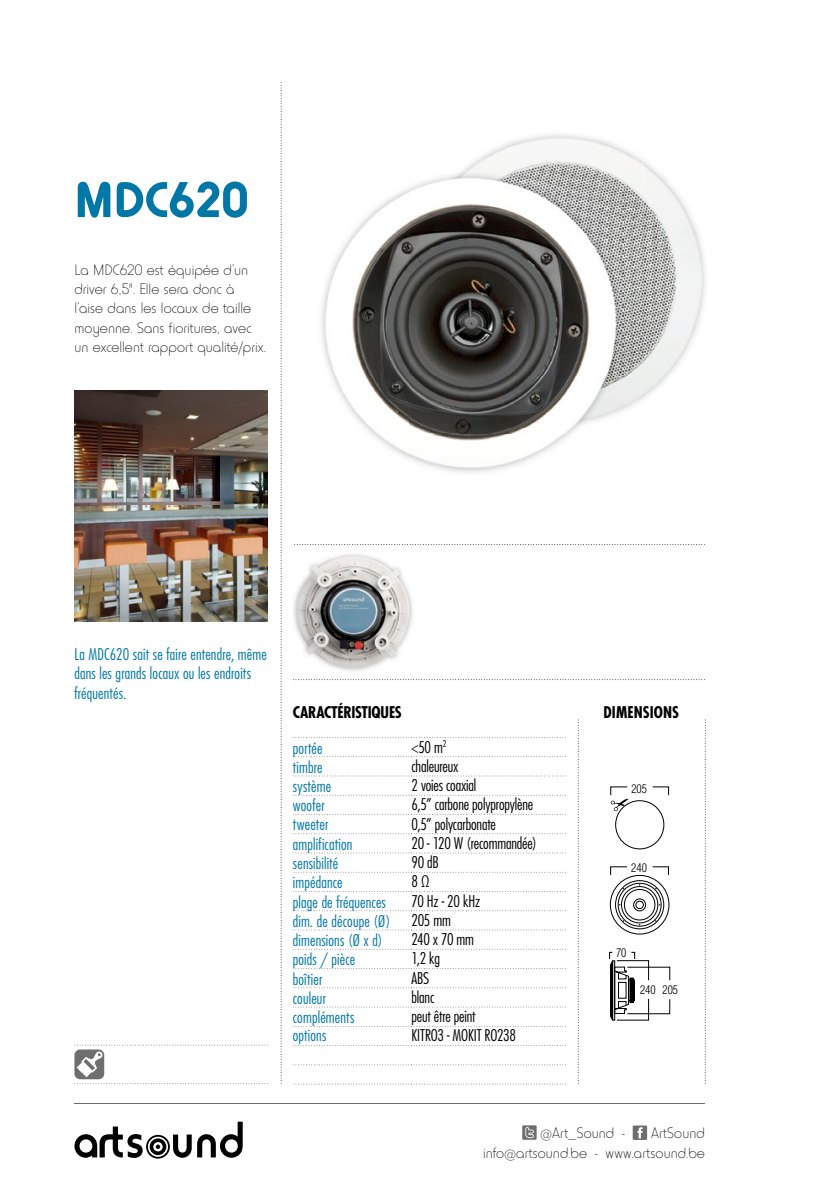
<style>
.page{position:relative;width:819px;height:1191px;background:#fff}
.page>*{position:absolute;margin:0;border:0;box-sizing:border-box;transform-origin:0 0}
.t1{font:700 52.5px "Horatio EF";color:#0077a6}
.t2{font:300 condensed 15.75px/19.2px "Futura Std";letter-spacing:.01em;color:#0077a6}
.t3{font:300 15.75px/19.2px "Horatio EF";letter-spacing:.005em;color:#000;text-align:right}
.t4{font:300 condensed 15.75px "Futura Std";letter-spacing:-.01em;color:#000}
.t5{font:700 condensed 15.75px "Futura Std";letter-spacing:-.01em;color:#000}
.t6{font:300 condensed 11.72px "Helvetica";color:#000}
</style>
<div class="page">
<img style="left:478px;top:134px;width:228px;height:265px">
<img style="left:463px;top:159px;width:180px;height:53px">
<img style="left:623px;top:212px;width:20px;height:199px">
<img style="left:321px;top:189px;width:118px;height:280px">
<img style="left:439px;top:433px;width:133px;height:40px">
<img style="left:462px;top:428px;width:115px;height:5px">
<img style="left:409px;top:171px;width:214px;height:257px">
<img style="left:293px;top:554px;width:120px;height:117px">
<svg style="left:281px;top:82px;width:1px;height:1001px"></svg>
<svg style="left:293px;top:679px;width:410px;height:1px"></svg>
<svg style="left:577px;top:722px;width:1px;height:359px"></svg>
<svg style="left:704px;top:722px;width:1px;height:359px"></svg>
<svg style="left:294px;top:544px;width:409px;height:1px"></svg>
<div style="left:74px;top:1049px;width:30px;height:30px;background:#6e6e6e;border-radius:6px"></div>
<svg style="left:77px;top:1051px;width:26px;height:26px"></svg>
<svg style="left:74px;top:1044px;width:194px;height:1px"></svg>
<svg style="left:74px;top:1083px;width:194px;height:1px"></svg>
<div style="left:633px;top:898px;width:13px;height:13px;border:1px solid #000;border-radius:50%"></div>
<div style="left:635px;top:901px;width:8px;height:8px;border:1px solid #000;border-radius:50%"></div>
<svg style="left:610px;top:866px;width:59px;height:9px"></svg>
<div style="left:624px;top:889px;width:31px;height:31px;border:1px solid #000;border-radius:50%"></div>
<div style="left:621px;top:886px;width:37px;height:37px;border:1px solid #000;border-radius:50%"></div>
<div style="left:617px;top:883px;width:44px;height:43px;border:1px solid #000;border-radius:50%"></div>
<div style="left:615px;top:880px;width:49px;height:49px;border:1px solid #000;border-radius:50%"></div>
<div style="left:610px;top:875px;width:59px;height:59px;border:1px solid #000;border-radius:50%"></div>
<svg style="left:609px;top:951px;width:61px;height:70px"></svg>
<div style="left:629px;top:977px;width:4px;height:25px;border:1px solid #000"></div>
<div style="left:615px;top:800px;width:49px;height:49px;border:1px solid #000;border-radius:50%"></div>
<svg style="left:610px;top:786px;width:59px;height:25px"></svg>
<hr style="left:74px;top:1103px;width:630px;height:1px;background:#6e6e6e">
<svg style="left:74px;top:1121px;width:169px;height:37px"></svg>
<div style="left:522px;top:1125px;width:14px;height:14px;background:#6e6e6e"></div>
<svg style="left:525px;top:1127px;width:9px;height:11px"></svg>
<div style="left:632px;top:1125px;width:15px;height:15px;background:#6e6e6e"></div>
<svg style="left:637px;top:1127px;width:5px;height:11px"></svg>
<svg style="left:293px;top:756px;width:273px;height:1px"></svg>
<svg style="left:293px;top:775px;width:273px;height:1px"></svg>
<svg style="left:293px;top:794px;width:273px;height:1px"></svg>
<svg style="left:293px;top:814px;width:273px;height:1px"></svg>
<svg style="left:293px;top:833px;width:273px;height:1px"></svg>
<svg style="left:293px;top:852px;width:273px;height:1px"></svg>
<svg style="left:293px;top:872px;width:273px;height:1px"></svg>
<svg style="left:293px;top:891px;width:273px;height:1px"></svg>
<svg style="left:293px;top:910px;width:273px;height:1px"></svg>
<svg style="left:293px;top:929px;width:273px;height:1px"></svg>
<svg style="left:293px;top:968px;width:273px;height:1px"></svg>
<svg style="left:293px;top:987px;width:273px;height:1px"></svg>
<svg style="left:293px;top:1006px;width:273px;height:1px"></svg>
<svg style="left:293px;top:1026px;width:273px;height:1px"></svg>
<svg style="left:293px;top:737px;width:273px;height:1px"></svg>
<svg style="left:293px;top:1045px;width:273px;height:1px"></svg>
<svg style="left:293px;top:1064px;width:273px;height:1px"></svg>
<svg style="left:293px;top:1083px;width:273px;height:1px"></svg>
<img style="left:74px;top:390px;width:194px;height:231px">
<h1 class="t1" style="left:75px;top:170px;width:175px">MDC620</h1>
<p class="t3" style="left:74px;top:260px;width:193px;text-align:left">La MDC620 est équipée d’un driver 6,5". Elle sera donc à l’aise dans les locaux de taille moyenne. Sans fioritures, avec un excellent rapport qualité/prix.</p>
<p class="t2" style="left:74px;top:644px;width:194px">La MDC620 sait se faire entendre, même dans les grands locaux ou les endroits fréquentés.</p>
<p class="t5" style="left:293px;top:702px;width:110px">CARACTÉRISTIQUES</p>
<p class="t5" style="left:603px;top:702px;width:77px">DIMENSIONS</p>
<p class="t2" style="left:293px;top:738px;width:31px">portée</p>
<p class="t4" style="left:411px;top:737px;width:37px">&lt;50 m<sup>2</sup></p>
<p class="t2" style="left:293px;top:757px;width:31px">timbre</p>
<p class="t4" style="left:411px;top:756px;width:48px">chaleureux</p>
<p class="t2" style="left:293px;top:776px;width:40px">système</p>
<p class="t4" style="left:411px;top:776px;width:66px">2 voies coaxial</p>
<p class="t2" style="left:293px;top:796px;width:33px">woofer</p>
<p class="t4" style="left:411px;top:795px;width:123px">6,5” carbone polypropylène</p>
<p class="t2" style="left:293px;top:814px;width:37px">tweeter</p>
<p class="t4" style="left:411px;top:814px;width:86px">0,5” polycarbonate</p>
<p class="t2" style="left:293px;top:834px;width:61px">amplification</p>
<p class="t4" style="left:411px;top:833px;width:127px">20 - 120 W (recommandée)</p>
<p class="t2" style="left:293px;top:853px;width:47px">sensibilité</p>
<p class="t4" style="left:411px;top:853px;width:29px">90 dB</p>
<p class="t2" style="left:293px;top:873px;width:51px">impédance</p>
<p class="t4" style="left:411px;top:872px;width:19px">8 Ω</p>
<p class="t2" style="left:293px;top:892px;width:95px">plage de fréquences</p>
<p class="t4" style="left:411px;top:891px;width:70px">70 Hz - 20 kHz</p>
<p class="t2" style="left:293px;top:911px;width:99px">dim. de découpe (Ø)</p>
<p class="t4" style="left:411px;top:910px;width:41px">205 mm</p>
<p class="t2" style="left:293px;top:930px;width:91px">dimensions (Ø x d)</p>
<p class="t4" style="left:411px;top:930px;width:64px">240 x 70 mm</p>
<p class="t2" style="left:293px;top:950px;width:64px">poids / pièce</p>
<p class="t4" style="left:411px;top:949px;width:30px">1,2 kg</p>
<p class="t2" style="left:293px;top:969px;width:31px">boîtier</p>
<p class="t4" style="left:411px;top:968px;width:19px">ABS</p>
<p class="t2" style="left:293px;top:988px;width:35px">couleur</p>
<p class="t4" style="left:411px;top:987px;width:24px">blanc</p>
<p class="t2" style="left:293px;top:1007px;width:63px">compléments</p>
<p class="t4" style="left:411px;top:1007px;width:65px">peut être peint</p>
<p class="t2" style="left:293px;top:1026px;width:35px">options</p>
<p class="t4" style="left:411px;top:1026px;width:106px">KITRO3 - MOKIT RO238</p>
<p class="t6" style="left:631px;top:781px;width:17px">205</p>
<p class="t6" style="left:631px;top:860px;width:17px">240</p>
<p class="t6" style="left:616px;top:946px;width:12px">70</p>
<p class="t6" style="left:640px;top:982px;width:40px">240 205</p>
<p class="t3" style="left:483px;top:1123px;width:223px;line-height:19.9px">ArtSound<br>info@artsound.be - www.artsound.be</p>
<p class="t3" style="left:540px;top:1123px;width:86px">@Art_Sound -</p>
</div>
